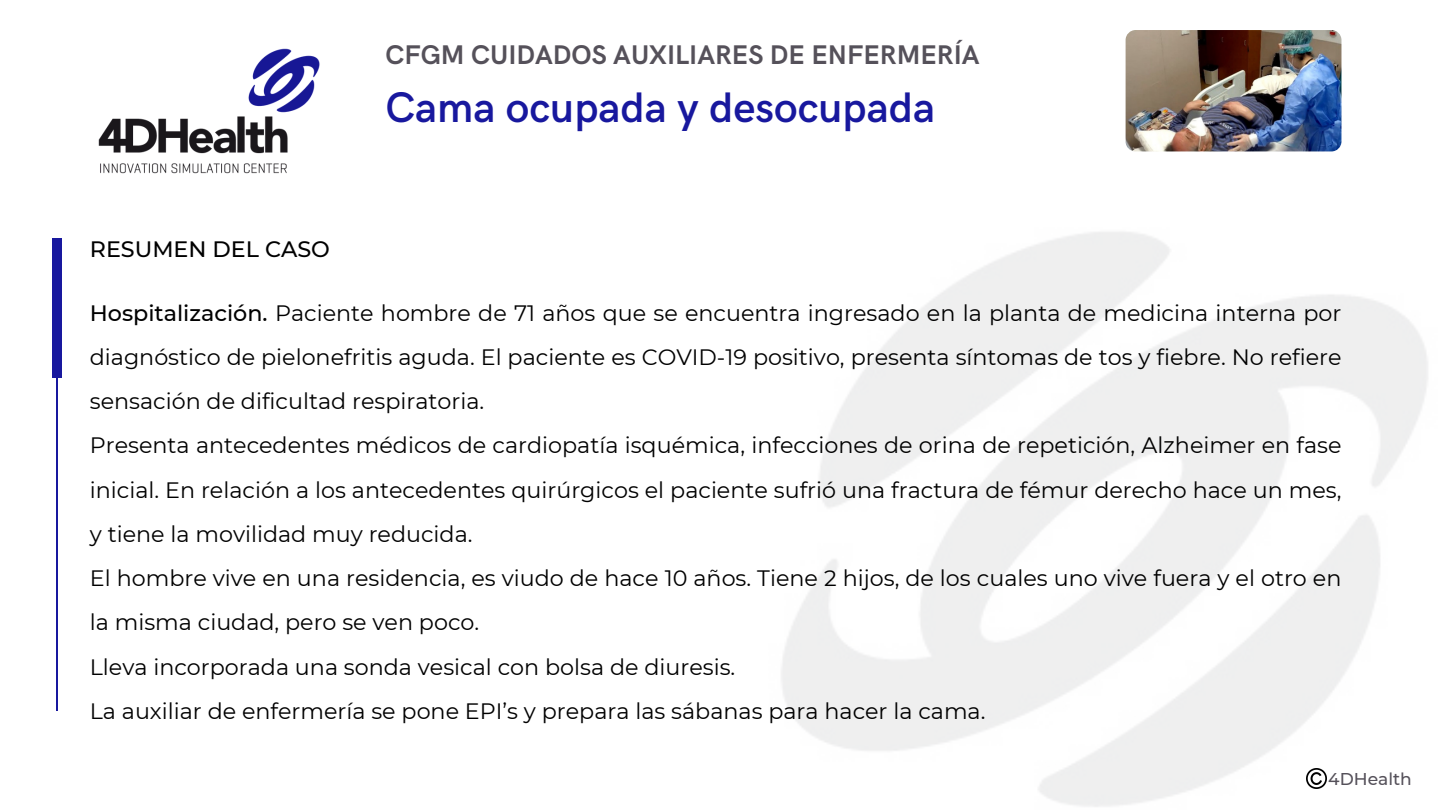
<style>
.page{position:relative;width:1440px;height:810px;background:#fff}
.page>*{position:absolute;margin:0;border:0;box-sizing:border-box;transform-origin:0 0}
.t1{font:600 42.8px "HK Grotesk";color:#18189e}
.t2{font:700 27.1px "HK Grotesk";color:#55515a}
.t3{font:22.3px/44.2px "Montserrat";color:#000}
.t4{font:500 22.3px "Montserrat";color:#000}
.t5{font:500 17.1px "Montserrat";color:#55515a}
.s1{font-weight:500}
</style>
<div class="page">
<img style="left:98px;top:48px;width:222px;height:126px">
<img style="left:781px;top:232px;width:647px;height:575px">
<img style="left:1126px;top:30px;width:215px;height:121px;border-radius:10px">
<div style="left:52px;top:238px;width:9px;height:140px;background:#18189e"></div>
<hr style="left:56px;top:238px;width:1px;height:473px;background:#18189e">
<img style="left:1306px;top:769px;width:20px;height:20px">
<h1 class="t2" style="left:385px;top:40px;width:596px">CFGM CUIDADOS AUXILIARES DE ENFERMERÍA</h1>
<p class="t4" style="left:90px;top:235px;width:242px">RESUMEN DEL CASO</p>
<h2 class="t1" style="left:385px;top:84px;width:551px">Cama ocupada y desocupada</h2>
<p class="t3" style="left:90px;top:291px;width:1253px"><span class="s1">Hospitalización.</span> Paciente hombre de 71 años que se encuentra ingresado en la planta de medicina interna por diagnóstico de pielonefritis aguda. El paciente es COVID-19 positivo, presenta síntomas de tos y fiebre. No refiere sensación de dificultad respiratoria.<br>Presenta antecedentes médicos de cardiopatía isquémica, infecciones de orina de repetición, Alzheimer en fase inicial. En relación a los antecedentes quirúrgicos el paciente sufrió una fractura de fémur derecho hace un mes, y tiene la movilidad muy reducida.<br>El hombre vive en una residencia, es viudo de hace 10 años. Tiene 2 hijos, de los cuales uno vive fuera y el otro en la misma ciudad, pero se ven poco.<br>Lleva incorporada una sonda vesical con bolsa de diuresis.<br>La auxiliar de enfermería se pone EPI’s y prepara las sábanas para hacer la cama.</p>
<h3 class="t5" style="left:1328px;top:769px;width:85px">4DHealth</h3>
</div>
